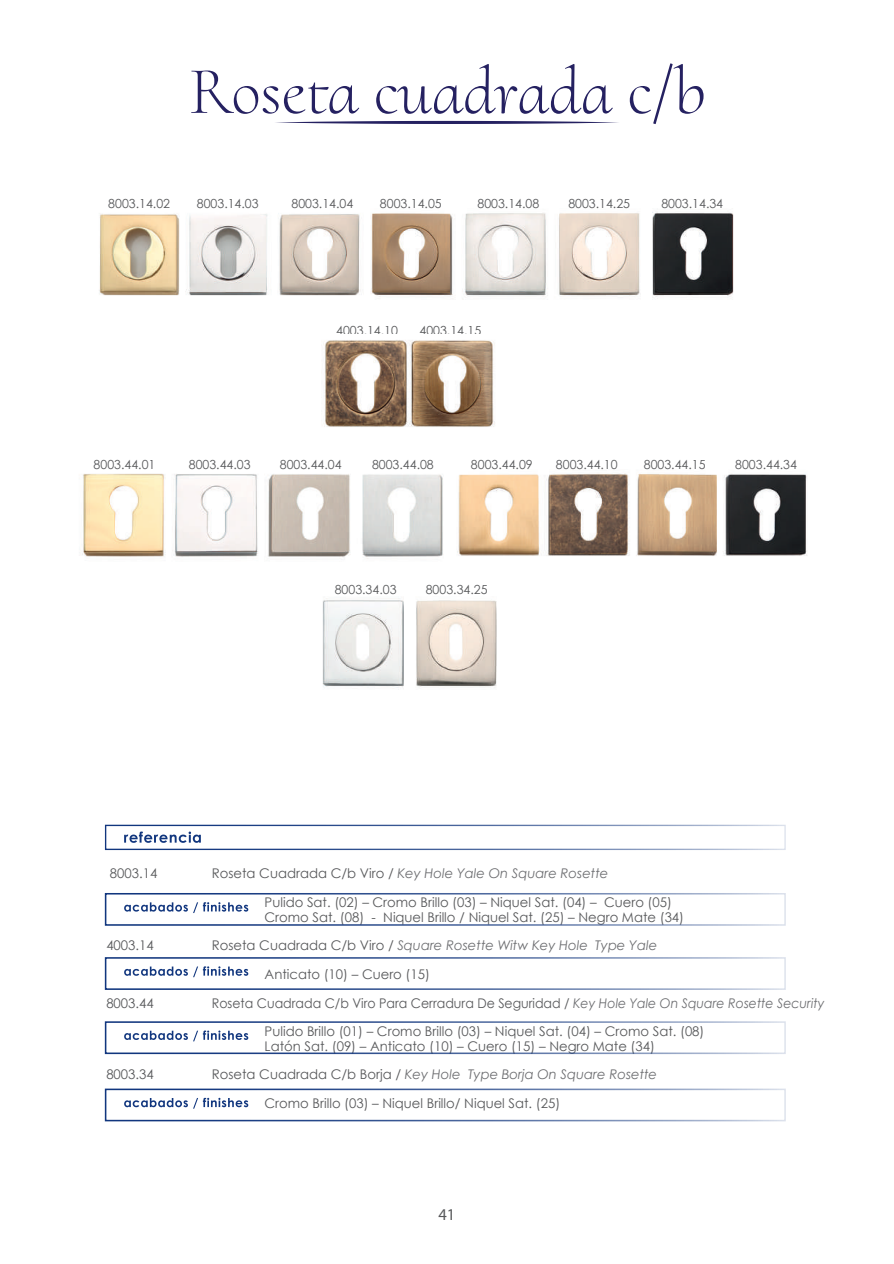
<style>
.page{position:relative;width:894px;height:1264px;background:#fff}
.page>*{position:absolute;margin:0;border:0;box-sizing:border-box;transform-origin:0 0}
.t1{font:300 67.5px "Cormorant Upright";color:#252161}
.t2{font:16.5px "Myriad Pro";color:#57585a}
.t3{font:13.35px/28.7px "Century Gothic";color:#57585a}
.t4{font:13.35px/28.7px "Century Gothic";color:#57585a;scale:.94 1}
.t5{font:12.45px "Century Gothic";color:#57585a}
.s1{font-style:italic;color:#6c6d70}
</style>
<div class="page">
<svg style="left:275px;top:121px;width:344px;height:3px"></svg>
<img style="left:99px;top:213px;width:262px;height:83px">
<img style="left:371px;top:212px;width:363px;height:87px">
<div style="left:105px;top:824px;width:680px;height:26px;border:1px solid #11367e"></div>
<svg style="left:124px;top:831px;width:77px;height:11px"></svg>
<svg style="left:124px;top:902px;width:124px;height:10px"></svg>
<svg style="left:124px;top:966px;width:124px;height:11px"></svg>
<svg style="left:124px;top:1030px;width:124px;height:11px"></svg>
<div style="left:105px;top:1088px;width:680px;height:33px;border:2px solid #11367e"></div>
<svg style="left:124px;top:1097px;width:124px;height:11px"></svg>
<img style="left:323px;top:340px;width:172px;height:87px">
<img style="left:322px;top:598px;width:175px;height:90px">
<img style="left:82px;top:473px;width:361px;height:86px">
<img style="left:457px;top:473px;width:350px;height:83px">
<h1 class="t1" style="left:188px;top:52px;width:518px">Roseta cuadrada c/b</h1>
<p class="t5" style="left:108px;top:195px;width:63px">8003.14.02</p>
<p class="t5" style="left:197px;top:195px;width:63px">8003.14.03</p>
<p class="t5" style="left:291px;top:195px;width:63px">8003.14.04</p>
<p class="t5" style="left:380px;top:195px;width:63px">8003.14.05</p>
<p class="t5" style="left:477px;top:195px;width:63px">8003.14.08</p>
<p class="t5" style="left:568px;top:195px;width:63px">8003.14.25</p>
<p class="t5" style="left:661px;top:195px;width:63px">8003.14.34</p>
<p class="t5" style="left:336px;top:321px;width:63px">4003.14.10</p>
<p class="t5" style="left:419px;top:321px;width:63px">4003.14.15</p>
<p class="t5" style="left:94px;top:456px;width:63px">8003.44.01</p>
<p class="t5" style="left:189px;top:456px;width:63px">8003.44.03</p>
<p class="t5" style="left:280px;top:456px;width:63px">8003.44.04</p>
<p class="t5" style="left:372px;top:456px;width:63px">8003.44.08</p>
<p class="t5" style="left:471px;top:456px;width:63px">8003.44.09</p>
<p class="t5" style="left:555px;top:456px;width:63px">8003.44.10</p>
<p class="t5" style="left:643px;top:456px;width:63px">8003.44.15</p>
<p class="t5" style="left:735px;top:456px;width:63px">8003.44.34</p>
<p class="t5" style="left:334px;top:580px;width:63px">8003.34.03</p>
<p class="t5" style="left:425px;top:580px;width:63px">8003.34.25</p>
<p class="t3" style="left:110px;top:859px;width:49px">8003.14</p>
<p class="t3" style="left:264px;top:859px;width:409px;text-indent:-53px">Roseta Cuadrada C/b Viro / <span class="s1">Key Hole Yale On Square Rosette<br></span>Pulido Sat. (02) – Cromo Brillo (03) – Niquel Sat. (04) – Cuero (05)</p>
<p class="t3" style="left:264px;top:902px;width:421px">Cromo Sat. (08) - Niquel Brillo / Niquel Sat. (25) – Negro Mate (34)</p>
<p class="t3" style="left:106px;top:930px;width:49px">4003.14</p>
<p class="t3" style="left:264px;top:930px;width:394px;text-indent:-53px">Roseta Cuadrada C/b Viro / <span class="s1">Square Rosette Witw Key Hole Type Yale<br></span>Anticato (10) – Cuero (15)</p>
<p class="t3" style="left:106px;top:988px;width:49px">8003.44</p>
<p class="t4" style="left:264px;top:988px;width:597px;text-indent:-53px">Roseta Cuadrada C/b Viro Para Cerradura De Seguridad / <span class="s1">Key Hole Yale On Square Rosette Security<br></span>Pulido Brillo (01) – Cromo Brillo (03) – Niquel Sat. (04) – Cromo Sat. (08)</p>
<p class="t3" style="left:264px;top:1031px;width:392px">Latón Sat. (09) – Anticato (10) – Cuero (15) – Negro Mate (34)</p>
<p class="t3" style="left:106px;top:1059px;width:49px">8003.34</p>
<p class="t3" style="left:264px;top:1059px;width:394px;text-indent:-53px">Roseta Cuadrada C/b Borja / <span class="s1">Key Hole Type Borja On Square Rosette<br></span>Cromo Brillo (03) – Niquel Brillo/ Niquel Sat. (25)</p>
<p class="t2" style="left:438px;top:1204px;width:18px">41</p>
</div>
